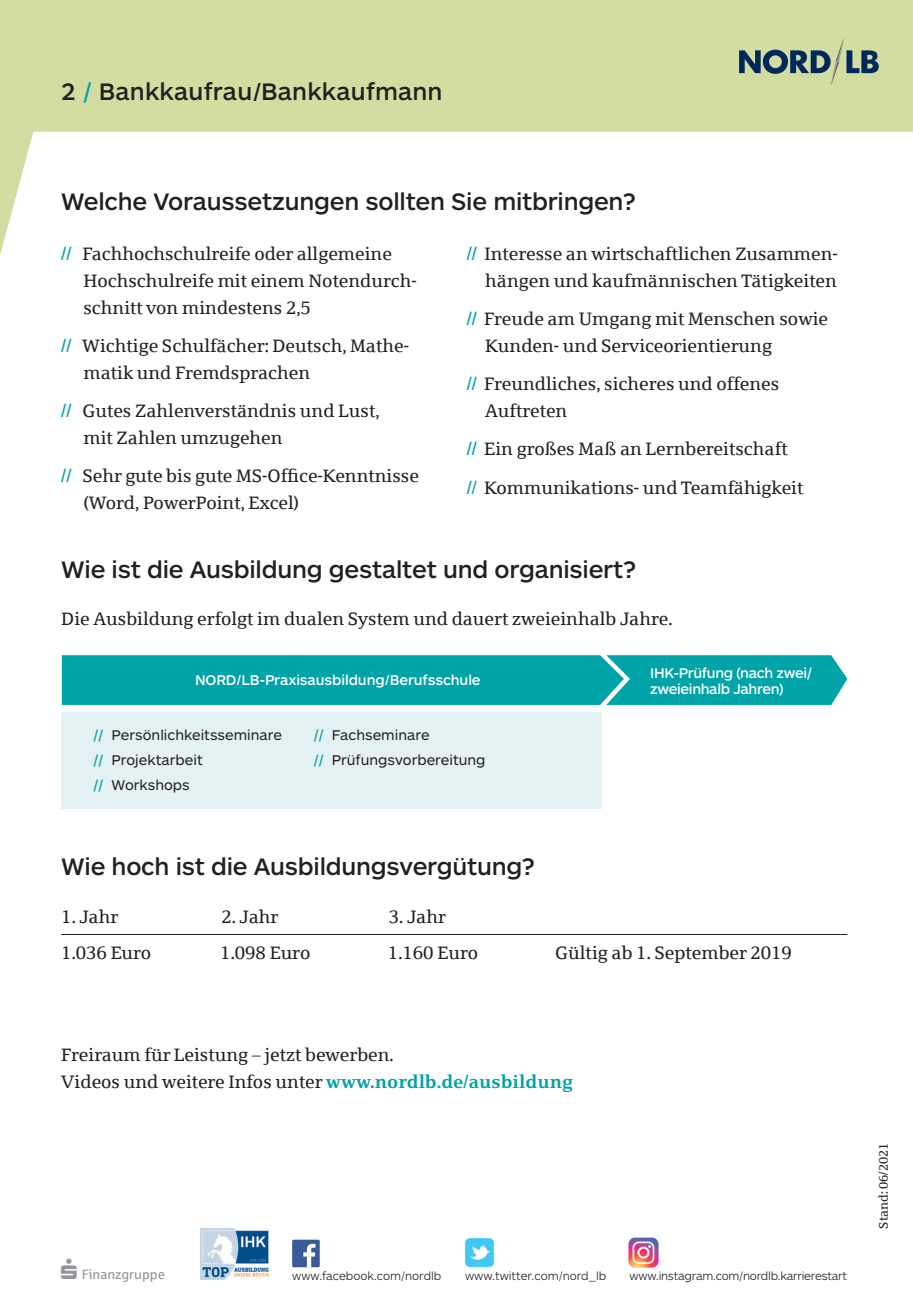
<style>
.page{position:relative;width:913px;height:1308px;background:#fff}
.page>*{position:absolute;margin:0;border:0;box-sizing:border-box;transform-origin:0 0}
.t1{font:500 24.75px "ARS Maquette Pro";letter-spacing:-.01em;color:#231f20}
.t2{font:18px/27px "Sparkasse Serif";color:#231f20}
.t3{font:14.62px/24.8px "ARS Maquette Pro";color:#231f20}
.t4{font:500 14.62px/15.8px "ARS Maquette Pro";letter-spacing:-.01em;color:#fff}
.t5{font:13.5px "Sparkasse Rg";color:#939598}
.t6{font:12.38px "Sparkasse Serif";color:#231f20}
.t7{font:300 11.92px "ARS Maquette Pro";letter-spacing:-.01em;color:#231f20}
.s1{color:#00a3a7}
.s2{font-weight:700;color:#00a3a7}
.s3{font-weight:500;color:#00a3a7}
</style>
<div class="page">
<div style="left:292px;top:1239px;width:27px;height:28px;background:#3b5a9a;border-radius:2px"></div>
<svg style="left:303px;top:1243px;width:12px;height:24px"></svg>
<img style="left:465px;top:1238px;width:30px;height:30px">
<img style="left:201px;top:1228px;width:68px;height:51px">
<img style="left:628px;top:1237px;width:31px;height:31px">
<svg style="left:0;top:133px;width:33px;height:122px"></svg>
<div style="left:0;top:0;width:912px;height:133px;background:#d3dca1"></div>
<svg style="left:738px;top:39px;width:140px;height:46px;background:#97a88d"></svg>
<div style="left:61px;top:712px;width:540px;height:96px;background:#e4f2f3"></div>
<hr style="left:61px;top:934px;width:786px;height:1px;background:#231f20">
<div style="left:62px;top:655px;width:785px;height:50px;background:#00a3a7"></div>
<svg style="left:255px;top:80px;width:8px;height:3px"></svg>
<div style="left:250px;top:101px;width:8px;height:5px;background:#d3dca1"></div>
<h1 class="t1" style="left:61px;top:75px;width:382px">2 <span class="s1">/</span> Bankkaufrau/Bankkaufmann</h1>
<h1 class="t1" style="left:61px;top:185px;width:576px">Welche Voraussetzungen sollten Sie mitbringen?</h1>
<p class="t2" style="left:83px;top:239px;width:334px;text-indent:-22px"><span class="s2">//</span> Fachhochschulreife oder allgemeine<br>Hochschulreife mit einem Notendurch&shy;schnitt von mindestens 2,5</p>
<p class="t2" style="left:83px;top:332px;width:327px;text-indent:-22px"><span class="s2">//</span> Wichtige Schulfächer: Deutsch, Mathe&shy;matik und Fremdsprachen</p>
<p class="t2" style="left:83px;top:397px;width:297px;text-indent:-22px"><span class="s2">//</span> Gutes Zahlenverständnis und Lust, mit Zahlen umzugehen</p>
<p class="t2" style="left:83px;top:462px;width:337px;text-indent:-22px"><span class="s2">//</span> Sehr gute bis gute MS-Office-Kenntnisse (Word, PowerPoint, Excel)</p>
<p class="t2" style="left:466px;top:239px;width:372px;text-align:right"><span class="s2">//</span> Interesse an wirtschaftlichen Zusammen&shy;hängen und kaufmännischen Tätigkeiten</p>
<p class="t2" style="left:485px;top:305px;width:344px;text-indent:-18px"><span class="s2">//</span> Freude am Umgang mit Menschen sowie<br>Kunden- und Serviceorientierung</p>
<p class="t2" style="left:485px;top:370px;width:295px;text-indent:-18px"><span class="s2">//</span> Freundliches, sicheres und offenes<br>Auftreten</p>
<p class="t2" style="left:466px;top:429px;width:338px;line-height:38.2px"><span class="s2">//</span> Ein großes Maß an Lernbereitschaft<br><span class="s2">/</span><span class="s1">/</span> Kommunikations- und Teamfähigkeit</p>
<h1 class="t1" style="left:61px;top:553px;width:576px">Wie ist die Ausbildung gestaltet und organisiert?</h1>
<p class="t2" style="left:61px;top:605px;width:612px">Die Ausbildung erfolgt im dualen System und dauert zweieinhalb Jahre.</p>
<p class="t4" style="left:195px;top:671px;width:287px">NORD/LB-Praxisausbildung/Berufsschule</p>
<p class="t4" style="left:650px;top:664px;width:163px">IHK-Prüfung (nach zwei/ zweieinhalb Jahren)</p>
<p class="t3" style="left:93px;top:722px;width:190px"><span class="s3">//</span> Persönlichkeitsseminare <span class="s3">//</span> Projektarbeit<br><span class="s3">//</span> Workshops</p>
<p class="t3" style="left:313px;top:722px;width:173px"><span class="s3">//</span> Fachseminare<br><span class="s3">//</span> Prüfungsvorbereitung</p>
<h1 class="t1" style="left:61px;top:850px;width:475px">Wie hoch ist die Ausbildungsvergütung?</h1>
<p class="t2" style="left:61px;top:903px;width:58px">1. Jahr</p>
<p class="t2" style="left:221px;top:903px;width:59px">2. Jahr</p>
<p class="t2" style="left:389px;top:903px;width:59px">3. Jahr</p>
<p class="t2" style="left:61px;top:939px;width:91px">1.036 Euro</p>
<p class="t2" style="left:220px;top:939px;width:91px">1.098 Euro</p>
<p class="t2" style="left:388px;top:939px;width:92px">1.160 Euro</p>
<p class="t2" style="left:555px;top:939px;width:238px">Gültig ab 1. September 2019</p>
<p class="t2" style="left:61px;top:1040px;width:513px">Freiraum für Leistung – jetzt bewerben.<br>Videos und weitere Infos unter <span class="s2">www.nordlb.de/ausbildung</span></p>
<p class="t5" style="left:82px;top:1266px;width:85px">Finanzgruppe</p>
<p class="t7" style="left:292px;top:1268px;width:151px">www.facebook.com/nordlb</p>
<p class="t7" style="left:465px;top:1268px;width:143px">www.twitter.com/nord_lb</p>
<p class="t7" style="left:629px;top:1268px;width:219px">www.instagram.com/nordlb.karrierestart</p>
<p class="t6" style="left:875px;top:1228px;width:87px;rotate:-90deg">Stand: 06/2021</p>
</div>
